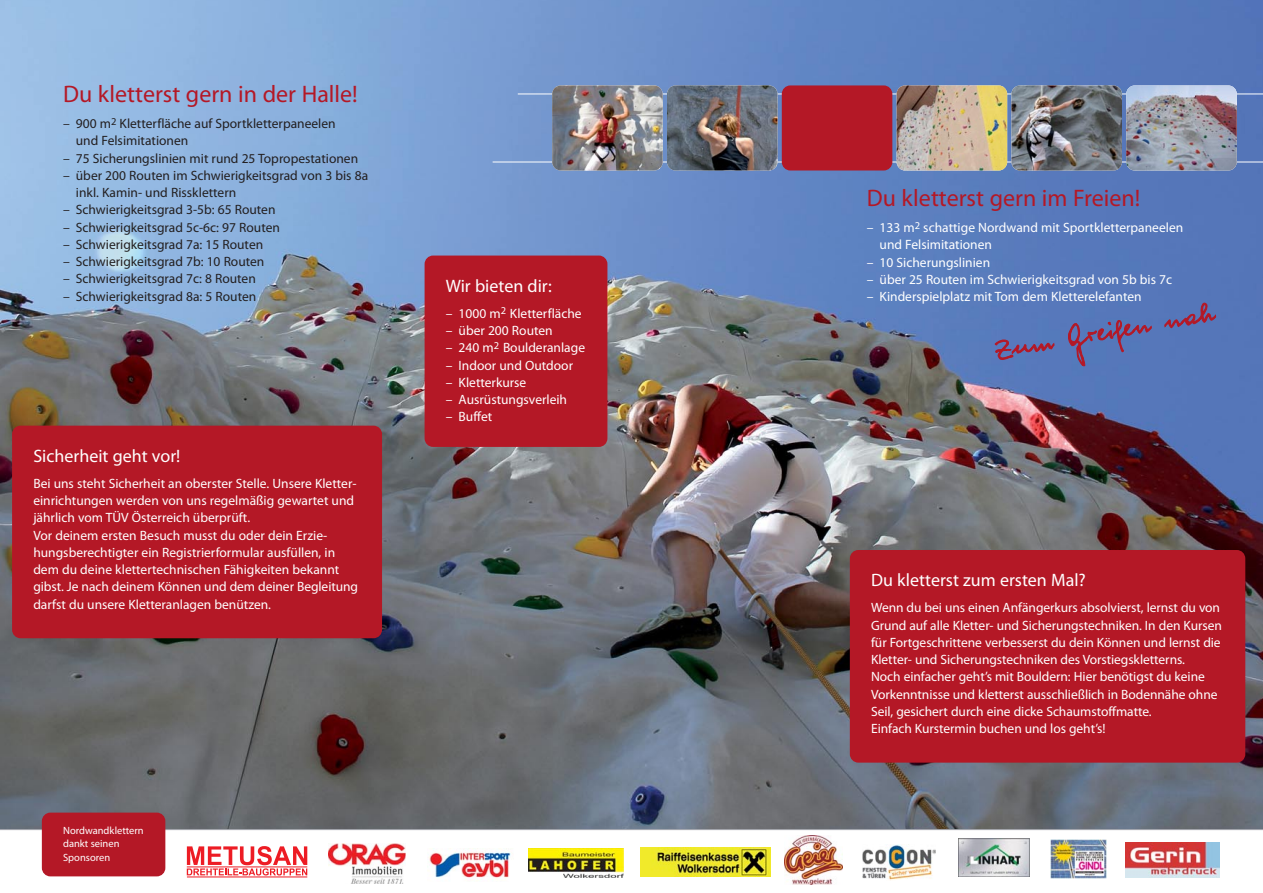
<style>
.page{position:relative;width:1263px;height:893px;background:#fff}
.page>*{position:absolute;margin:0;border:0;box-sizing:border-box;transform-origin:0 0}
.t1{font:24px "Myriad Pro";color:#b41826}
.t2{font:18px "Myriad Pro";color:#fff}
.t3{font:13.5px/17.2px "Myriad Pro";color:#fff}
.t4{font:13.5px/17.2px "Myriad Pro";color:#231f20}
.t5{font:10.5px/13.5px "Myriad Pro";color:#fff}
</style>
<div class="page">
<img style="left:0;top:0;width:1262px;height:829px">
<div style="left:850px;top:550px;width:395px;height:213px;background:#b41826;border-radius:9px"></div>
<svg style="left:186px;top:846px;width:122px;height:32px"></svg>
<svg style="left:187px;top:846px;width:120px;height:29px"></svg>
<hr style="left:187px;top:866px;width:120px;height:1px;background:#ed1c24">
<hr style="left:187px;top:877px;width:120px;height:1px;background:#ed1c24">
<img style="left:328px;top:843px;width:77px;height:41px">
<img style="left:529px;top:848px;width:94px;height:29px">
<img style="left:429px;top:848px;width:82px;height:33px">
<img style="left:862px;top:845px;width:74px;height:36px">
<img style="left:785px;top:835px;width:57px;height:49px">
<div style="left:957px;top:835px;width:73px;height:49px;background:linear-gradient(to right,#fff,#fff)"></div>
<img style="left:959px;top:839px;width:70px;height:37px">
<img style="left:1050px;top:839px;width:56px;height:40px">
<img style="left:1125px;top:842px;width:95px;height:35px">
<hr style="left:518px;top:94px;width:744px;height:1px;background:#fff">
<hr style="left:493px;top:162px;width:769px;height:1px;background:#fff">
<img style="left:552px;top:85px;width:111px;height:85px;border-radius:9px">
<img style="left:667px;top:85px;width:110px;height:85px;border-radius:9px">
<div style="left:782px;top:85px;width:110px;height:85px;background:#b41826;border-radius:9px"></div>
<img style="left:896px;top:85px;width:111px;height:85px;border-radius:9px">
<img style="left:1011px;top:85px;width:111px;height:85px;border-radius:9px">
<img style="left:1126px;top:85px;width:111px;height:85px;border-radius:9px">
<div style="left:425px;top:256px;width:182px;height:191px;background:#b41826;border-radius:9px"></div>
<svg style="left:995px;top:339px;width:59px;height:21px"></svg>
<svg style="left:1068px;top:320px;width:84px;height:47px;background:#6567a0"></svg>
<svg style="left:1164px;top:303px;width:52px;height:25px"></svg>
<div style="left:12px;top:426px;width:370px;height:212px;background:#b41826;border-radius:9px"></div>
<hr style="left:0;top:829px;width:1262px;height:1px;background:#aaacb3">
<div style="left:42px;top:813px;width:123px;height:63px;background:#b41826;border-radius:9px"></div>
<svg style="left:640px;top:847px;width:130px;height:30px"></svg>
<img style="left:640px;top:848px;width:130px;height:28px">
<h1 class="t1" style="left:63px;top:85px;width:296px">Du kletterst gern in der Halle!</h1>
<p class="t4" style="left:76px;top:116px;width:261px;text-indent:-13px">– 900 m<sup>2</sup> Kletterfläche auf Sportkletterpaneelen und Felsimitationen</p>
<p class="t4" style="left:63px;top:150px;width:297px">– 75 Sicherungslinien mit rund 25 Topropestationen</p>
<p class="t4" style="left:76px;top:168px;width:294px;text-indent:-13px">– über 200 Routen im Schwierigkeitsgrad von 3 bis 8a inkl. Kamin- und Rissklettern</p>
<p class="t4" style="left:63px;top:202px;width:214px">– Schwierigkeitsgrad 3-5b: 65 Routen</p>
<p class="t4" style="left:63px;top:219px;width:218px">– Schwierigkeitsgrad 5c-6c: 97 Routen</p>
<p class="t4" style="left:63px;top:237px;width:202px">– Schwierigkeitsgrad 7a: 15 Routen</p>
<p class="t4" style="left:63px;top:254px;width:203px">– Schwierigkeitsgrad 7b: 10 Routen</p>
<p class="t4" style="left:63px;top:271px;width:194px">– Schwierigkeitsgrad 7c: 8 Routen</p>
<p class="t4" style="left:63px;top:288px;width:195px">– Schwierigkeitsgrad 8a: 5 Routen</p>
<h2 class="t2" style="left:33px;top:449px;width:148px">Sicherheit geht vor!</h2>
<p class="t3" style="left:33px;top:476px;width:326px">Bei uns steht Sicherheit an oberster Stelle. Unsere Kletter&shy;einrichtungen werden von uns regelmäßig gewartet und jährlich vom TÜV Österreich überprüft.<br>Vor deinem ersten Besuch musst du oder dein Erzie&shy;hungsberechtigter ein Registrierformular ausfüllen, in dem du deine klettertechnischen Fähigkeiten bekannt gibst. Je nach deinem Können und dem deiner Begleitung darfst du unsere Kletteranlagen benützen.</p>
<h2 class="t2" style="left:446px;top:279px;width:107px">Wir bieten dir:</h2>
<p class="t3" style="left:446px;top:306px;width:137px">– 1000 m<sup>2</sup> Kletterfläche</p>
<p class="t3" style="left:446px;top:323px;width:108px">– über 200 Routen</p>
<p class="t3" style="left:446px;top:340px;width:141px">– 240 m<sup>2</sup> Boulderanlage</p>
<p class="t3" style="left:446px;top:357px;width:129px">– Indoor und Outdoor</p>
<p class="t3" style="left:446px;top:375px;width:82px">– Kletterkurse</p>
<p class="t3" style="left:446px;top:392px;width:123px">– Ausrüstungsverleih</p>
<p class="t3" style="left:446px;top:409px;width:48px">– Buffet</p>
<p class="t5" style="left:63px;top:824px;width:82px">Nordwandklettern dankt seinen<br>Sponsoren</p>
<h1 class="t1" style="left:867px;top:189px;width:275px">Du kletterst gern im Freien!</h1>
<p class="t3" style="left:879px;top:220px;width:305px;text-indent:-13px">– 133 m<sup>2</sup> schattige Nordwand mit Sportkletterpaneelen und Felsimitationen</p>
<p class="t3" style="left:867px;top:254px;width:125px">– 10 Sicherungslinien</p>
<p class="t3" style="left:867px;top:272px;width:307px">– über 25 Routen im Schwierigkeitsgrad von 5b bis 7c</p>
<p class="t3" style="left:867px;top:289px;width:276px">– Kinderspielplatz mit Tom dem Kletterelefanten</p>
<h2 class="t2" style="left:871px;top:573px;width:216px">Du kletterst zum ersten Mal?</h2>
<p class="t3" style="left:871px;top:600px;width:352px">Wenn du bei uns einen Anfängerkurs absolvierst, lernst du von Grund auf alle Kletter- und Sicherungstechniken. In den Kursen für Fortgeschrittene verbesserst du dein Können und lernst die Kletter- und Sicherungstechniken des Vorstiegskletterns.<br>Noch einfacher geht’s mit Bouldern: Hier benötigst du keine Vorkenntnisse und kletterst ausschließlich in Bodennähe ohne Seil, gesichert durch eine dicke Schaumstoffmatte.<br>Einfach Kurstermin buchen und los geht’s!</p>
</div>
